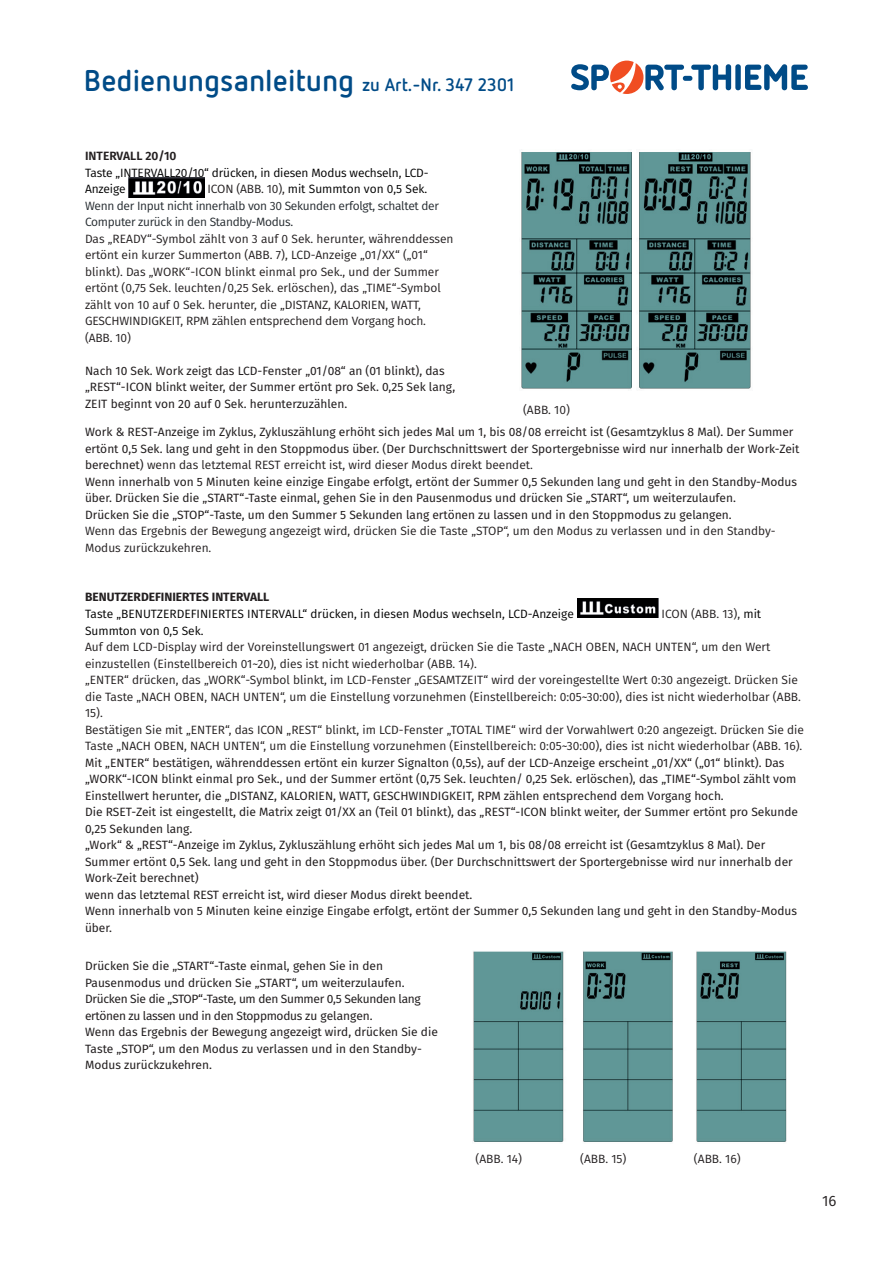
<style>
.page{position:relative;width:893px;height:1263px;background:#fff}
.page>*{position:absolute;margin:0;border:0;box-sizing:border-box;transform-origin:0 0}
.t1{font:700 30px "Netto Pro";color:#004b87}
.t2{font:15px "Fira Sans";color:#231f20}
.t3{font:12px/16.5px "Fira Sans";color:#231f20}
.t4{font:12px/16.5px "Fira Sans";color:#231f20}
.t5{font:12px/16.5px "Fira Sans";color:#000001}
.t6{font:12px/16.5px "Fira Sans";letter-spacing:-.025em;color:#252b30}
.t7{font:700 12px "Fira Sans";color:#231f20}
.t8{font:600 12px "Fira Sans";color:#231f20}
.s1{font-size:18px}
.s2{color:#231f20}
.s3{color:#000001}
.s4{font-style:inherit}
</style>
<div class="page">
<svg style="left:571px;top:61px;width:237px;height:33px"></svg>
<img style="left:129px;top:178px;width:76px;height:20px">
<img style="left:521px;top:152px;width:230px;height:237px">
<img style="left:577px;top:598px;width:81px;height:20px">
<img style="left:473px;top:951px;width:314px;height:191px">
<h1 class="t1" style="left:84px;top:61px;width:432px">Bedienungsanleitung <span class="s1">zu Art.-Nr. 347 2301</span></h1>
<p class="t8" style="left:85px;top:146px;width:93px">INTERVALL 20/10</p>
<p class="t5" style="left:85px;top:164px;width:345px">Taste „INTERVALL20/10“ drücken, in diesen Modus wechseln, LCD-<br>Anzeige</p>
<p class="t6" style="left:85px;top:180px;width:355px;text-indent:122px"><span class="s2">ICON (ABB. 10),</span> <span class="s3">mit Summton von 0,5 Sek.<br></span>Wenn der Input nicht innerhalb von 30 Sekunden erfolgt, schaltet der<br>Computer zurück in den Standby-Modus.</p>
<p class="t4" style="left:85px;top:230px;width:370px">Das „READY“-Symbol zählt von 3 auf 0 Sek. herunter, währenddessen ertönt ein kurzer Summerton (ABB. 7), LCD-Anzeige „01/XX“ („01“ blinkt). Das „WORK“-ICON blinkt einmal pro Sek., und der Summer ertönt (0,75 Sek. leuchten/0,25 Sek. erlöschen), das „TIME“-Symbol zählt von 10 auf 0 Sek. herunter, die „DISTANZ, KALORIEN, WATT, GESCHWINDIGKEIT, RPM zählen entsprechend dem Vorgang hoch. (ABB. 10)</p>
<p class="t3" style="left:85px;top:362px;width:372px">Nach 10 Sek. Work zeigt das LCD-Fenster „01/08“ an (01 blinkt), das „REST“-ICON blinkt weiter, der Summer ertönt pro Sek. 0,25 Sek lang,<br>ZEIT beginnt von 20 auf 0 Sek. herunterzuzählen.</p>
<p class="t3" style="left:85px;top:424px;width:716px">Work &amp; REST-Anzeige im Zyklus, Zykluszählung erhöht sich jedes Mal um 1, bis 08/08 erreicht ist (Gesamtzyklus 8 Mal). Der Summer ertönt 0,5 Sek. lang und geht in den Stoppmodus über. (Der Durchschnittswert der Sportergebnisse wird nur innerhalb der Work-Zeit berechnet) <span class="s4">wenn das letztemal REST erreicht ist, wird dieser Modus direkt beendet.<br></span>Wenn innerhalb von 5 Minuten keine einzige Eingabe erfolgt, ertönt der Summer 0,5 Sekunden lang und geht in den Standby-Modus über. Drücken Sie die „START“-Taste einmal, gehen Sie in den Pausenmodus und drücken Sie „START“, um weiterzulaufen.<br>Drücken Sie die „STOP“-Taste, um den Summer 5 Sekunden lang ertönen zu lassen und in den Stoppmodus zu gelangen.</p>
<p class="t4" style="left:85px;top:523px;width:692px">Wenn das Ergebnis der Bewegung angezeigt wird, drücken Sie die Taste „STOP“, um den Modus zu verlassen und in den Standby-<br>Modus zurückzukehren.</p>
<p class="t4" style="left:523px;top:401px;width:48px">(ABB. 10)</p>
<p class="t7" style="left:85px;top:587px;width:186px">BENUTZERDEFINIERTES INTERVALL</p>
<p class="t5" style="left:85px;top:605px;width:490px">Taste „BENUTZERDEFINIERTES INTERVALL“ drücken, in diesen Modus wechseln, LCD-Anzeige</p>
<p class="t4" style="left:662px;top:605px;width:101px">ICON (ABB. 13), <span class="s3">mit</span></p>
<p class="t5" style="left:85px;top:622px;width:120px">Summton von 0,5 Sek.</p>
<p class="t4" style="left:85px;top:638px;width:720px">Auf dem LCD-Display wird der Voreinstellungswert 01 angezeigt, drücken Sie die Taste „NACH OBEN, NACH UNTEN“, um den Wert einzustellen (Einstellbereich 01~20), dies ist nicht wiederholbar (ABB. 14).<br>„ENTER“ drücken, das „WORK“-Symbol blinkt, im LCD-Fenster „GESAMTZEIT“ wird der voreingestellte Wert 0:30 angezeigt. Drücken Sie die Taste „NACH OBEN, NACH UNTEN“, um die Einstellung vorzunehmen (Einstellbereich: 0:05~30:00), dies ist nicht wiederholbar (ABB.<br>15).<br>Bestätigen Sie mit „ENTER“, das ICON „REST“ blinkt, im LCD-Fenster „TOTAL TIME“ wird der Vorwahlwert 0:20 angezeigt. Drücken Sie die Taste „NACH OBEN, NACH UNTEN“, um die Einstellung vorzunehmen (Einstellbereich: 0:05~30:00), dies ist nicht wiederholbar (ABB. 16).</p>
<p class="t3" style="left:85px;top:754px;width:714px">Mit „ENTER“ bestätigen, währenddessen ertönt ein kurzer Signalton (0,5s), auf der LCD-Anzeige erscheint „01/XX“ („01“ blinkt). Das „WORK“-ICON blinkt einmal pro Sek., und der Summer ertönt (0,75 Sek. leuchten/ 0,25 Sek. erlöschen), das „TIME“-Symbol zählt vom Einstellwert herunter, die „DISTANZ, KALORIEN, WATT, GESCHWINDIGKEIT, RPM zählen entsprechend dem Vorgang hoch.<br>Die RSET-Zeit ist eingestellt, die Matrix zeigt 01/XX an (Teil 01 blinkt), das „REST“-ICON blinkt weiter, der Summer ertönt pro Sekunde 0,25 Sekunden lang.<br>„Work“ &amp; „REST“-Anzeige im Zyklus, Zykluszählung erhöht sich jedes Mal um 1, bis 08/08 erreicht ist (Gesamtzyklus 8 Mal). Der Summer ertönt 0,5 Sek. lang und geht in den Stoppmodus über. (Der Durchschnittswert der Sportergebnisse wird nur innerhalb der Work-Zeit berechnet)<br>wenn das letztemal REST erreicht ist, wird dieser Modus direkt beendet.<br>Wenn innerhalb von 5 Minuten keine einzige Eingabe erfolgt, ertönt der Summer 0,5 Sekunden lang und geht in den Standby-Modus über.</p>
<p class="t3" style="left:85px;top:957px;width:354px">Drücken Sie die „START“-Taste einmal, gehen Sie in den Pausenmodus und drücken Sie „START“, um weiterzulaufen.<br>Drücken Sie die „STOP“-Taste, um den Summer 0,5 Sekunden lang ertönen zu lassen und in den Stoppmodus zu gelangen.<br>Wenn das Ergebnis der Bewegung angezeigt wird, drücken Sie die Taste „STOP“, um den Modus zu verlassen und in den Standby-Modus zurückzukehren.</p>
<p class="t4" style="left:476px;top:1150px;width:48px">(ABB. 14)</p>
<p class="t4" style="left:580px;top:1150px;width:48px">(ABB. 15)</p>
<p class="t4" style="left:694px;top:1150px;width:48px">(ABB. 16)</p>
<p class="t2" style="left:822px;top:1190px;width:16px">16</p>
</div>
